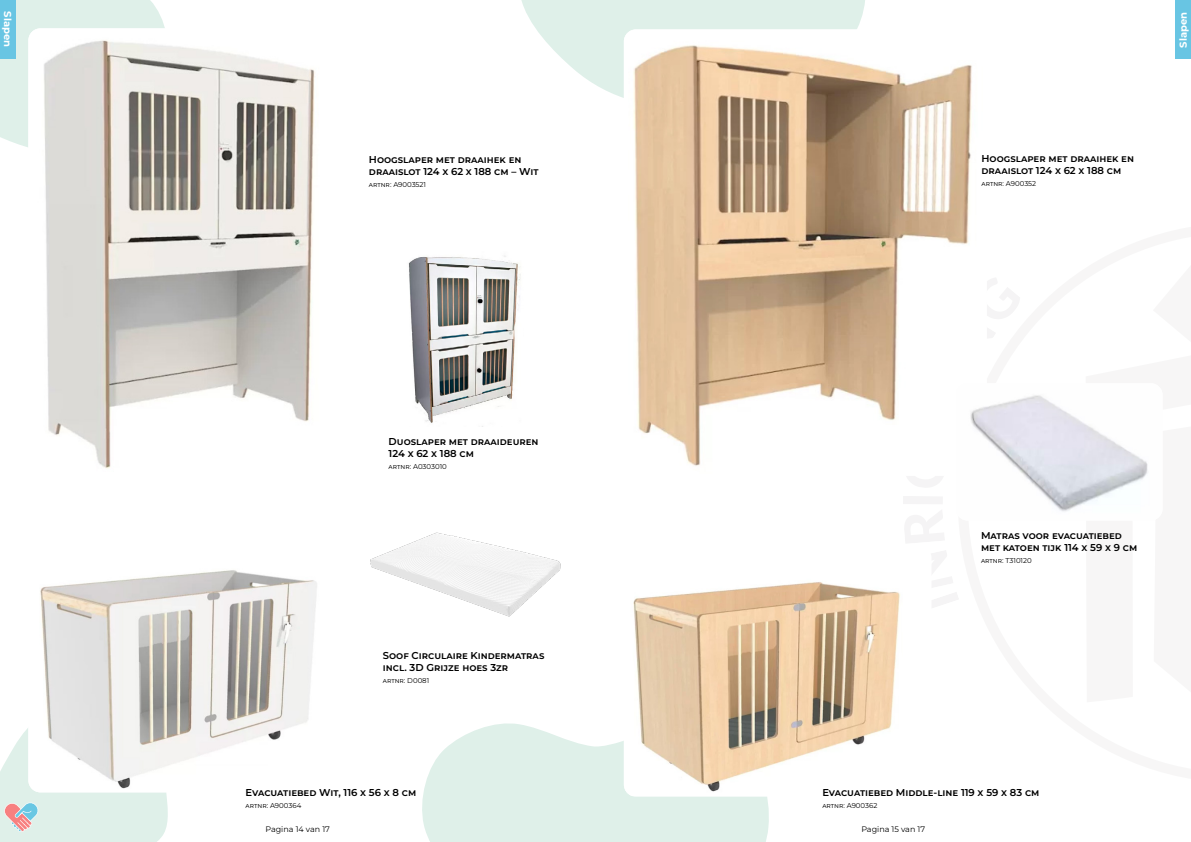
<style>
.page{position:relative;width:1191px;height:842px;background:#fff}
.page>*{position:absolute;margin:0;border:0;box-sizing:border-box;transform-origin:0 0}
.t1{font:600 10px "Montserrat";color:#000}
.t2{font:600 10px "Montserrat";letter-spacing:.025em;color:#000}
.t3{font:700 10px "Montserrat";color:#fff}
.t4{font:8px "Montserrat";color:#000}
.t5{font:7px "Montserrat";color:#000}
</style>
<div class="page">
<svg style="left:422px;top:723px;width:347px;height:119px;background:#e2f1eb"></svg>
<div style="left:0;top:0;width:165px;height:147px;background:#dff0e9"></div>
<svg style="left:521px;top:0;width:344px;height:98px"></svg>
<svg style="left:0;top:728px;width:168px;height:114px;background:#dfece7"></svg>
<div style="left:0;top:0;width:16px;height:59px;background:#68c5e3"></div>
<div style="left:1175px;top:0;width:16px;height:59px;background:#68c5e3"></div>
<img style="left:28px;top:28px;width:287px;height:441px">
<img style="left:28px;top:570px;width:289px;height:222px">
<img style="left:370px;top:532px;width:191px;height:85px">
<img style="left:408px;top:255px;width:113px;height:168px">
<img style="left:624px;top:29px;width:348px;height:437px">
<img style="left:624px;top:582px;width:276px;height:214px">
<img style="left:956px;top:383px;width:192px;height:129px">
<p class="t3" style="left:14px;top:11px;width:37px;rotate:90deg">Slapen</p>
<p class="t3" style="left:1176px;top:48px;width:37px;rotate:-90deg">Slapen</p>
<p class="t2" style="left:369px;top:153px;width:154px">Hoogslaper met draaihek en</p>
<p class="t1" style="left:369px;top:165px;width:170px">draaislot 124 x 62 x 188 cm – Wit</p>
<p class="t5" style="left:369px;top:180px;width:59px">artnr: A9003521</p>
<p class="t1" style="left:388px;top:434px;width:151px">Duoslaper met draaideuren</p>
<p class="t1" style="left:388px;top:446px;width:87px">124 x 62 x 188 cm</p>
<p class="t5" style="left:388px;top:461px;width:60px">artnr: A0303010</p>
<p class="t1" style="left:383px;top:649px;width:163px">Soof Circulaire Kindermatras</p>
<p class="t1" style="left:383px;top:661px;width:127px">incl. 3D Grijze hoes 3zr</p>
<p class="t5" style="left:383px;top:676px;width:48px">artnr: D0081</p>
<p class="t1" style="left:246px;top:786px;width:172px">Evacuatiebed Wit, 116 x 56 x 8 cm</p>
<p class="t5" style="left:246px;top:801px;width:57px">artnr: A900364</p>
<p class="t2" style="left:981px;top:152px;width:154px">Hoogslaper met draaihek en</p>
<p class="t1" style="left:981px;top:164px;width:141px">draaislot 124 x 62 x 188 cm</p>
<p class="t5" style="left:981px;top:179px;width:56px">artnr: A900352</p>
<p class="t1" style="left:981px;top:529px;width:142px">Matras voor evacuatiebed</p>
<p class="t1" style="left:981px;top:541px;width:158px">met katoen tij k 114 x 59 x 9 cm</p>
<p class="t5" style="left:981px;top:556px;width:52px">artnr: T310120</p>
<p class="t1" style="left:822px;top:786px;width:218px">Evacuatiebed Middle-line 119 x 59 x 83 cm</p>
<p class="t5" style="left:822px;top:801px;width:56px">artnr: A900362</p>
<p class="t4" style="left:265px;top:823px;width:66px">Pagina 14 van 17</p>
<p class="t4" style="left:861px;top:823px;width:65px">Pagina 15 van 17</p>
</div>
